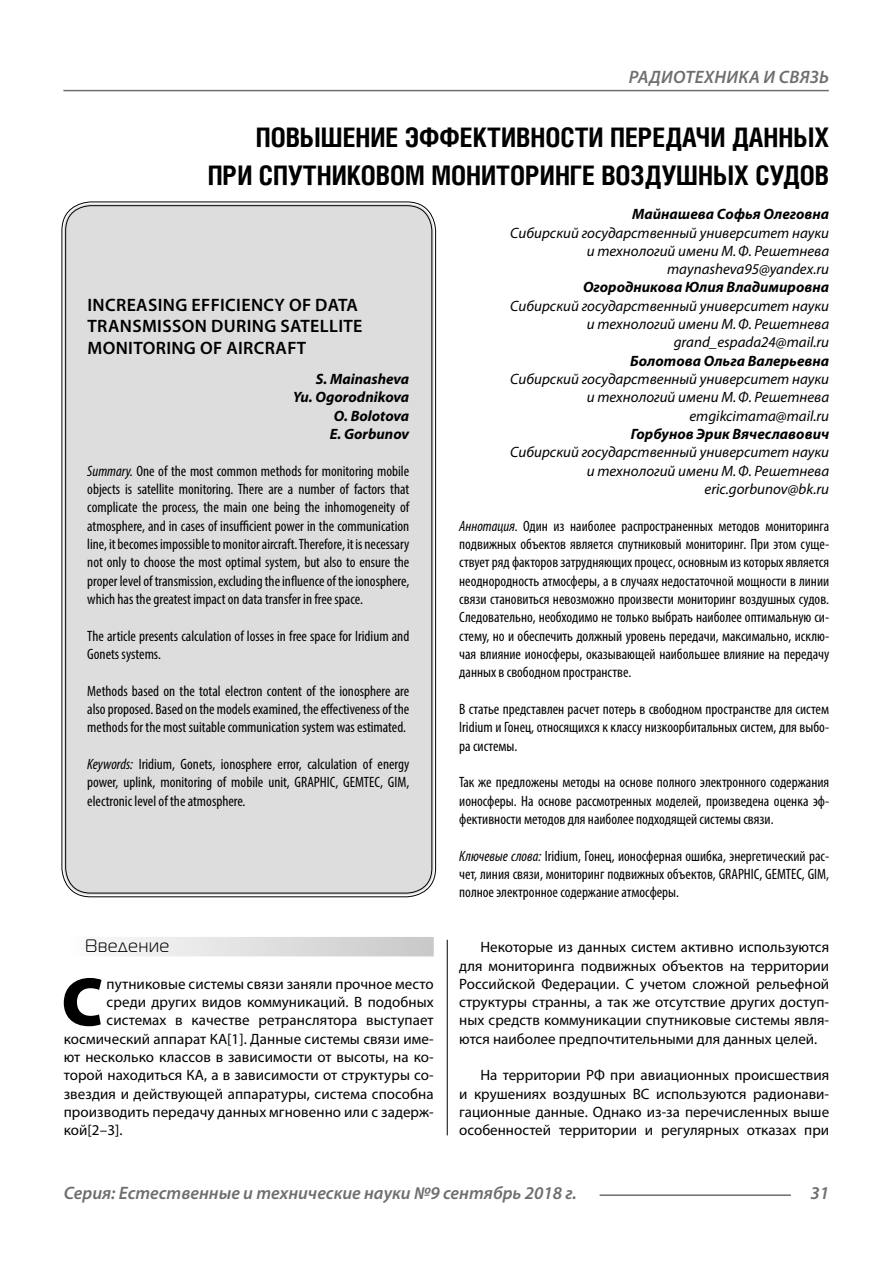
<style>
.page{position:relative;width:893px;height:1263px;background:#fff}
.page>*{position:absolute;margin:0;border:0;box-sizing:border-box;transform-origin:0 0}
.Bukvica{font:900 69.3px "Myriad Pro";color:#000}
.Header{font:700 27px/37.5px "Helios Cond";color:#000;text-align:right}
.Header-eng{font:600 18px/21.6px "Myriad Pro";letter-spacing:.02em;color:#000}
.t1{font:italic 600 18px "Myriad Pro";color:#6e6e6e}
.t2{font:italic 600 18px "Myriad Pro";letter-spacing:.02em;color:#6e6e6e}
.Subheader{font:18px "Magistral C";letter-spacing:.05em;color:#000}
.Annotation-rus{font:condensed 15px/18.3px "Myriad Pro";color:#000;text-align:justify}
.Annotation-eng{font:condensed 15px/18.3px "Myriad Pro";color:#000;text-align:justify}
.Normal{font:15px/18.3px "Myriad Pro";color:#000;text-align:justify}
.Bukvica-2{font:15px "Myriad Pro";letter-spacing:.005em;color:#000}
.Author-doc{font:italic 15px/18.3px "Myriad Pro";color:#000;text-align:right}
.Author{font:italic 700 15px "Myriad Pro";color:#000}
.Author-email{font:italic 15px "Myriad Pro";color:#000}
.Author-eng{font:italic 700 15px "Myriad Pro";color:#000}
.s1{font-style:italic}
</style>
<div class="page">
<hr style="left:63px;top:90px;width:766px;height:1px;background:#6e6e6e">
<hr style="left:600px;top:1194px;width:191px;height:2px;background:#6e6e6e">
<div style="left:64px;top:937px;width:370px;height:19px;background:linear-gradient(to right,#fdfdfd,#c8c8c8)"></div>
<div style="left:64px;top:204px;width:370px;height:691px;background:#ddd;border-radius:27px"></div>
<hr style="left:447px;top:940px;width:1px;height:195px;background:#000">
<p class="t2" style="left:629px;top:66px;width:202px">РАДИОТЕХНИКА И СВЯЗЬ</p>
<p class="Header" style="left:208px;top:118px;width:623px">ПОВЫШЕНИЕ ЭФФЕКТИВНОСТИ ПЕРЕДАЧИ ДАННЫХ<br>ПРИ СПУТНИКОВОМ МОНИТОРИНГЕ ВОЗДУШНЫХ СУДОВ</p>
<p class="Author" style="left:632px;top:204px;width:198px">Майнашева Софья Олеговна</p>
<p class="Author-doc" style="left:510px;top:223px;width:321px">Сибирский государственный университет науки и технологий имени М.Ф. Решетнева</p>
<p class="Author-email" style="left:667px;top:260px;width:164px">maynasheva95@yandex.ru</p>
<p class="Author" style="left:583px;top:278px;width:248px">Огородникова Юлия Владимировна</p>
<p class="Author-doc" style="left:510px;top:296px;width:321px">Сибирский государственный университет науки и технологий имени М.Ф. Решетнева</p>
<p class="Author-email" style="left:674px;top:333px;width:157px">grand_espada24@mail.ru</p>
<p class="Author" style="left:630px;top:351px;width:201px">Болотова Ольга Валерьевна</p>
<p class="Author-doc" style="left:510px;top:370px;width:321px">Сибирский государственный университет науки и технологий имени М.Ф. Решетнева</p>
<p class="Author-email" style="left:689px;top:406px;width:141px">emgikcimama@mail.ru</p>
<p class="Author" style="left:631px;top:424px;width:200px">Горбунов Эрик Вячеславович</p>
<p class="Author-doc" style="left:510px;top:443px;width:321px">Сибирский государственный университет науки и технологий имени М.Ф. Решетнева</p>
<p class="Author-email" style="left:705px;top:480px;width:126px">eric.gorbunov@bk.ru</p>
<p class="Annotation-rus" style="left:459px;top:516px;width:371px"><span class="s1">Аннотация.</span> Один из наиболее распространенных методов мониторинга подвижных объектов является спутниковый мониторинг. При этом суще&shy;ствует ряд факторов затрудняющих процесс, основным из которых является неоднородность атмосферы, а в случаях недостаточной мощности в линии связи становиться невозможно произвести мониторинг воздушных судов.<br>Следовательно, необходимо не только выбрать наиболее оптимальную си&shy;стему, но и обеспечить должный уровень передачи, максимально, исклю&shy;чая влияние ионосферы, оказывающей наибольшее влияние на передачу данных в свободном пространстве.</p>
<p class="Annotation-rus" style="left:459px;top:700px;width:371px">В статье представлен расчет потерь в свободном пространстве для систем Iridium и Гонец, относящихся к классу низкоорбитальных систем, для выбо&shy;ра системы.</p>
<p class="Annotation-rus" style="left:459px;top:773px;width:371px">Так же предложены методы на основе полного электронного содержания ионосферы. На основе рассмотренных моделей, произведена оценка эф&shy;фективности методов для наиболее подходящей системы связи.</p>
<p class="Annotation-rus" style="left:459px;top:846px;width:371px"><span class="s1">Ключевые слова:</span> Iridium, Гонец, ионосферная ошибка, энергетический рас&shy;чет, линия связи, мониторинг подвижных объектов, GRAPHIC, GEMTEC, GIM, полное электронное содержание атмосферы.</p>
<p class="Header-eng" style="left:87px;top:293px;width:277px">INCREASING EFFICIENCY OF DATA<br>TRANSMISSON DURING SATELLITE<br>MONITORING OF AIRCRAFT</p>
<p class="Author-eng" style="left:316px;top:369px;width:95px">S. Mainasheva</p>
<p class="Author-eng" style="left:293px;top:388px;width:118px">Yu. Ogorodnikova</p>
<p class="Author-eng" style="left:334px;top:406px;width:77px">O. Bolotova</p>
<p class="Author-eng" style="left:330px;top:424px;width:81px">E. Gorbunov</p>
<p class="Annotation-eng" style="left:87px;top:461px;width:324px"><span class="s1">Summary.</span> One of the most common methods for monitoring mobile objects is satellite monitoring. There are a number of factors that complicate the process, the main one being the inhomogeneity of atmosphere, and in cases of insufficient power in the communication line, it becomes impossible to monitor aircraft. Therefore, it is necessary not only to choose the most optimal system, but also to ensure the proper level of transmission, excluding the influence of the ionosphere, which has the greatest impact on data transfer in free space.</p>
<p class="Annotation-eng" style="left:87px;top:626px;width:324px">The article presents calculation of losses in free space for Iridium and<br>Gonets systems.</p>
<p class="Annotation-eng" style="left:87px;top:681px;width:323px">Methods based on the total electron content of the ionosphere are also proposed. Based on the models examined, the effectiveness of the methods for the most suitable communication system was estimated.</p>
<p class="Annotation-eng" style="left:87px;top:755px;width:323px"><span class="s1">Keywords:</span> Iridium, Gonets, ionosphere error, calculation of energy power, uplink, monitoring of mobile unit, GRAPHIC, GEMTEC, GIM, electronic level of the atmosphere.</p>
<p class="Subheader" style="left:85px;top:936px;width:86px">Введение</p>
<p class="Bukvica" style="left:61px;top:956px;width:43px">С</p>
<p class="Bukvica-2" style="left:107px;top:974px;width:329px">путниковые системы связи заняли прочное место</p>
<p class="Bukvica-2" style="left:107px;top:993px;width:329px">среди других видов коммуникаций. В подобных</p>
<p class="Bukvica-2" style="left:107px;top:1011px;width:329px">системах в качестве ретранслятора выступает</p>
<p class="Bukvica-2" style="left:64px;top:1029px;width:371px">космический аппарат КА[1]. Данные системы связи име-</p>
<p class="Bukvica-2" style="left:64px;top:1048px;width:371px">ют несколько классов в зависимости от высоты, на ко-</p>
<p class="Bukvica-2" style="left:64px;top:1066px;width:371px">торой находиться КА, а в зависимости от структуры со-</p>
<p class="Bukvica-2" style="left:64px;top:1084px;width:371px">звездия и действующей аппаратуры, система способна</p>
<p class="Bukvica-2" style="left:64px;top:1103px;width:371px">производить передачу данных мгновенно или с задерж-</p>
<p class="Bukvica-2" style="left:64px;top:1121px;width:60px">кой[2–3].</p>
<p class="Normal" style="left:459px;top:938px;width:371px;text-indent:21px">Некоторые из данных систем активно используются для мониторинга подвижных объектов на территории Российской Федерации. С учетом сложной рельефной структуры странны, а так же отсутствие других доступ&shy;ных средств коммуникации спутниковые системы явля&shy;ются наиболее предпочтительными для данных целей.</p>
<p class="Normal" style="left:459px;top:1066px;width:371px;text-indent:21px">На территории РФ при авиационных происшествия и крушениях воздушных ВС используются радионави&shy;гационные данные. Однако из-за перечисленных выше особенностей территории и регулярных отказах при</p>
<p class="t1" style="left:64px;top:1182px;width:514px">Серия: Естественные и технические науки №9 сентябрь 2018 г.</p>
<p class="t1" style="left:810px;top:1182px;width:20px">31</p>
</div>
